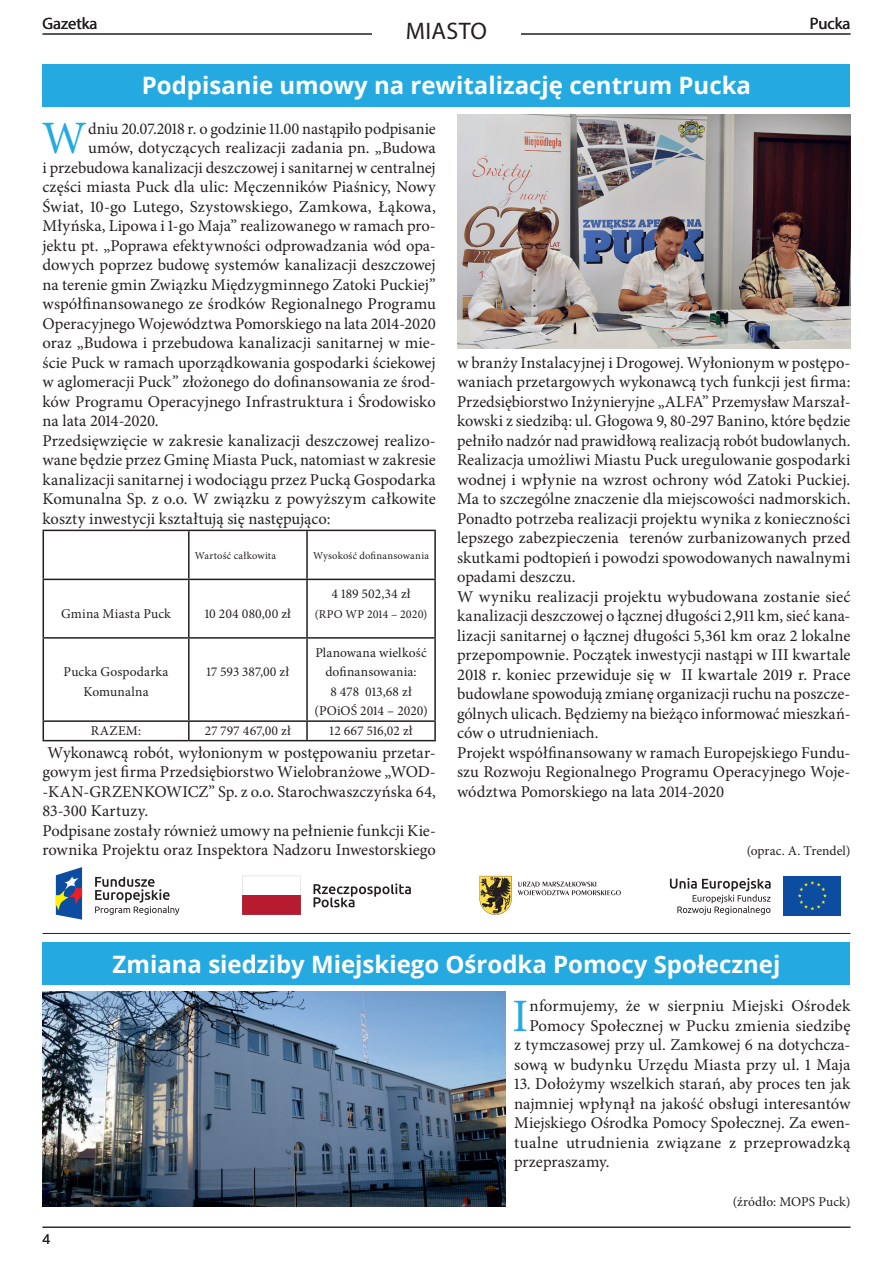
<style>
.page{position:relative;width:893px;height:1263px;background:#fff}
.page>*{position:absolute;margin:0;border:0;box-sizing:border-box;transform-origin:0 0}
.t1{font:46.5px "Minion Pro";color:#24aae1}
.t2{font:700 24px "Open Sans";color:#fff}
.t3{font:24px "Myriad Pro";letter-spacing:.01em;color:#231f20}
.t4{font:16.5px/19.5px "Minion Pro";letter-spacing:.005em;color:#231f20}
.t5{font:16.5px "Myriad Pro";color:#231f20}
.t6{font:13.5px/19.5px "Minion Pro";letter-spacing:.01em;color:#231f20;text-align:center}
.t7{font:13.5px "Open Sans";color:#231f20}
.t8{font:12px "Minion Pro";letter-spacing:.015em;color:#231f20}
.t9{font:10.5px "Minion Pro";letter-spacing:.02em;color:#231f20}
</style>
<div class="page">
<hr style="left:43px;top:530px;width:146px;height:1px;background:#231f20">
<hr style="left:43px;top:531px;width:1px;height:48px;background:#231f20">
<hr style="left:189px;top:530px;width:118px;height:1px;background:#231f20">
<hr style="left:188px;top:531px;width:2px;height:48px;background:#231f20">
<hr style="left:307px;top:530px;width:129px;height:1px;background:#231f20">
<hr style="left:306px;top:531px;width:2px;height:48px;background:#231f20">
<hr style="left:434px;top:531px;width:2px;height:48px;background:#231f20">
<hr style="left:43px;top:579px;width:146px;height:1px;background:#231f20">
<hr style="left:43px;top:580px;width:1px;height:57px;background:#231f20">
<hr style="left:189px;top:579px;width:118px;height:1px;background:#231f20">
<hr style="left:188px;top:580px;width:2px;height:57px;background:#231f20">
<hr style="left:307px;top:579px;width:129px;height:1px;background:#231f20">
<hr style="left:306px;top:580px;width:2px;height:57px;background:#231f20">
<hr style="left:434px;top:580px;width:2px;height:57px;background:#231f20">
<hr style="left:43px;top:637px;width:146px;height:2px;background:#231f20">
<hr style="left:43px;top:639px;width:1px;height:81px;background:#231f20">
<hr style="left:189px;top:637px;width:118px;height:2px;background:#231f20">
<hr style="left:188px;top:639px;width:2px;height:81px;background:#231f20">
<hr style="left:307px;top:637px;width:129px;height:2px;background:#231f20">
<hr style="left:306px;top:639px;width:2px;height:81px;background:#231f20">
<hr style="left:434px;top:639px;width:2px;height:81px;background:#231f20">
<hr style="left:43px;top:720px;width:146px;height:2px;background:#231f20">
<svg style="left:43px;top:722px;width:1px;height:18px"></svg>
<hr style="left:189px;top:720px;width:118px;height:2px;background:#231f20">
<svg style="left:188px;top:722px;width:2px;height:18px"></svg>
<hr style="left:307px;top:720px;width:129px;height:2px;background:#231f20">
<svg style="left:306px;top:722px;width:2px;height:18px"></svg>
<svg style="left:434px;top:722px;width:2px;height:18px"></svg>
<hr style="left:43px;top:740px;width:146px;height:1px;background:#231f20">
<hr style="left:189px;top:740px;width:118px;height:1px;background:#231f20">
<hr style="left:307px;top:740px;width:129px;height:1px;background:#231f20">
<hr style="left:43px;top:933px;width:807px;height:1px;background:#231f20">
<img style="left:43px;top:991px;width:462px;height:215px">
<svg style="left:480px;top:876px;width:32px;height:39px"></svg>
<svg style="left:518px;top:882px;width:103px;height:13px"></svg>
<svg style="left:313px;top:883px;width:98px;height:24px"></svg>
<svg style="left:242px;top:876px;width:59px;height:39px"></svg>
<svg style="left:56px;top:867px;width:26px;height:53px"></svg>
<svg style="left:95px;top:877px;width:84px;height:38px"></svg>
<div style="left:783px;top:876px;width:58px;height:39px;background:#0d4da1"></div>
<svg style="left:798px;top:881px;width:29px;height:29px"></svg>
<svg style="left:670px;top:878px;width:101px;height:37px"></svg>
<img style="left:457px;top:114px;width:393px;height:234px">
<div style="left:43px;top:64px;width:807px;height:42px;background:#24aae1"></div>
<div style="left:43px;top:942px;width:807px;height:43px;background:#24aae1"></div>
<hr style="left:43px;top:1227px;width:807px;height:1px;background:#231f20">
<hr style="left:43px;top:34px;width:807px;height:1px;background:#231f20">
<div style="left:372px;top:21px;width:149px;height:22px;background:#fff"></div>
<p class="t5" style="left:43px;top:14px;width:57px">Gazetka</p>
<h2 class="t3" style="left:376px;top:16px;width:142px">WYDARZENIA</h2>
<p class="t5" style="left:810px;top:14px;width:42px">Pucka</p>
<h2 class="t3" style="left:406px;top:16px;width:83px">MIASTO</h2>
<h2 class="t2" style="left:142px;top:69px;width:611px">Podpisanie umowy na rewitalizację centrum Pucka</h2>
<h1 class="t1" style="left:42px;top:107px;width:47px">W</h1>
<p class="t4" style="left:88px;top:119px;width:349px">dniu 20.07.2018 r. o godzinie 11.00 nastąpiło podpisanie</p>
<p class="t4" style="left:88px;top:138px;width:349px">umów, dotyczących realizacji zadania pn. „Budowa</p>
<p class="t4" style="left:43px;top:158px;width:395px">i przebudowa kanalizacji deszczowej i sanitarnej w centralnej</p>
<p class="t4" style="left:43px;top:177px;width:395px">części miasta Puck dla ulic: Męczenników Piaśnicy, Nowy</p>
<p class="t4" style="left:43px;top:197px;width:395px">Świat, 10-go Lutego, Szystowskiego, Zamkowa, Łąkowa,</p>
<p class="t4" style="left:43px;top:216px;width:395px">Młyńska, Lipowa i 1-go Maja” realizowanego w ramach pro-</p>
<p class="t4" style="left:43px;top:236px;width:395px">jektu pt. „Poprawa efektywności odprowadzania wód opa-</p>
<p class="t4" style="left:43px;top:255px;width:395px">dowych poprzez budowę systemów kanalizacji deszczowej</p>
<p class="t4" style="left:43px;top:275px;width:395px">na terenie gmin Związku Międzygminnego Zatoki Puckiej”</p>
<p class="t4" style="left:43px;top:294px;width:395px">współfinansowanego ze środków Regionalnego Programu</p>
<p class="t4" style="left:43px;top:314px;width:395px">Operacyjnego Województwa Pomorskiego na lata 2014-2020</p>
<p class="t4" style="left:43px;top:333px;width:395px">oraz „Budowa i przebudowa kanalizacji sanitarnej w mie-</p>
<p class="t4" style="left:43px;top:353px;width:395px">ście Puck w ramach uporządkowania gospodarki ściekowej</p>
<p class="t4" style="left:43px;top:372px;width:395px">w aglomeracji Puck” złożonego do dofinansowania ze środ-</p>
<p class="t4" style="left:43px;top:392px;width:395px">ków Programu Operacyjnego Infrastruktura i Środowisko</p>
<p class="t4" style="left:43px;top:411px;width:118px">na lata 2014-2020.</p>
<p class="t4" style="left:43px;top:431px;width:395px">Przedsięwzięcie w zakresie kanalizacji deszczowej realizo-</p>
<p class="t4" style="left:43px;top:450px;width:395px">wane będzie przez Gminę Miasta Puck, natomiast w zakresie</p>
<p class="t4" style="left:43px;top:470px;width:395px">kanalizacji sanitarnej i wodociągu przez Pucką Gospodarka</p>
<p class="t4" style="left:43px;top:489px;width:395px">Komunalna Sp. z o.o. W związku z powyższym całkowite</p>
<p class="t4" style="left:43px;top:509px;width:290px">koszty inwestycji kształtują się następująco:</p>
<p class="t9" style="left:195px;top:549px;width:83px">Wartość całkowita</p>
<p class="t9" style="left:313px;top:549px;width:117px">Wysokość dofinansowania</p>
<p class="t6" style="left:61px;top:604px;width:111px">Gmina Miasta Puck</p>
<p class="t6" style="left:205px;top:604px;width:88px">10 204 080,00 zł</p>
<p class="t6" style="left:64px;top:662px;width:106px">Pucka Gospodarka<br>Komunalna</p>
<p class="t6" style="left:207px;top:662px;width:84px">17 593 387,00 zł</p>
<p class="t6" style="left:332px;top:584px;width:81px">4 189 502,34 zł</p>
<p class="t8" style="left:315px;top:606px;width:114px">(RPO WP 2014 – 2020)</p>
<p class="t6" style="left:314px;top:643px;width:115px">Planowana wielkość dofinansowania:<br>8 478 013,68 zł (POiOŚ 2014 – 2020)</p>
<p class="t6" style="left:91px;top:721px;width:52px">RAZEM:</p>
<p class="t6" style="left:205px;top:721px;width:87px">27 797 467,00 zł</p>
<p class="t6" style="left:329px;top:721px;width:85px">12 667 516,02 zł</p>
<p class="t4" style="left:43px;top:743px;width:395px;text-indent:5px">Wykonawcą robót, wyłonionym w postępowaniu przetar&shy;gowym jest firma Przedsiębiorstwo Wielobranżowe „WOD--KAN-GRZENKOWICZ” Sp. z o.o. Starochwaszczyńska 64, 83-300 Kartuzy.<br>Podpisane zostały również umowy na pełnienie funkcji Kie&shy;rownika Projektu oraz Inspektora Nadzoru Inwestorskiego</p>
<p class="t4" style="left:457px;top:353px;width:395px">w branży Instalacyjnej i Drogowej. Wyłonionym w postępo&shy;waniach przetargowych wykonawcą tych funkcji jest firma:<br>Przedsiębiorstwo Inżynieryjne „ALFA” Przemysław Marszał&shy;kowski z siedzibą: ul. Głogowa 9, 80-297 Banino, które będzie pełniło nadzór nad prawidłową realizacją robót budowlanych.<br>Realizacja umożliwi Miastu Puck uregulowanie gospodarki wodnej i wpłynie na wzrost ochrony wód Zatoki Puckiej.<br>Ma to szczególne znaczenie dla miejscowości nadmorskich.<br>Ponadto potrzeba realizacji projektu wynika z konieczności lepszego zabezpieczenia terenów zurbanizowanych przed skutkami podtopień i powodzi spowodowanych nawalnymi opadami deszczu.<br>W wyniku realizacji projektu wybudowana zostanie sieć kanalizacji deszczowej o łącznej długości 2,911 km, sieć kana&shy;lizacji sanitarnej o łącznej długości 5,361 km oraz 2 lokalne przepompownie. Początek inwestycji nastąpi w III kwartale 2018 r. koniec przewiduje się w II kwartale 2019 r. Prace budowlane spowodują zmianę organizacji ruchu na poszcze&shy;gólnych ulicach. Będziemy na bieżąco informować mieszkań&shy;ców o utrudnieniach.<br>Projekt współfinansowany w ramach Europejskiego Fundu&shy;szu Rozwoju Regionalnego Programu Operacyjnego Woje&shy;wództwa Pomorskiego na lata 2014-2020</p>
<p class="t6" style="left:747px;top:841px;width:105px">(oprac. A. Trendel)</p>
<h2 class="t2" style="left:113px;top:947px;width:669px">Zmiana siedziby Miejskiego Ośrodka Pomocy Społecznej</h2>
<p class="t7" style="left:43px;top:1229px;width:9px">4</p>
<p class="t4" style="left:514px;top:996px;width:338px;text-align:right">nformujemy, że w sierpniu Miejski Ośrodek Pomocy Społecznej w Pucku zmienia siedzibę<br>z tymczasowej przy ul. Zamkowej 6 na dotychcza&shy;sową w budynku Urzędu Miasta przy ul. 1 Maja</p>
<p class="t4" style="left:514px;top:1074px;width:338px;text-align:justify">13. Dołożymy wszelkich starań, aby proces ten jak najmniej wpłynął na jakość obsługi interesantów Miejskiego Ośrodka Pomocy Społecznej. Za ewen&shy;tualne utrudnienia związane z przeprowadzką przepraszamy.</p>
<p class="t6" style="left:733px;top:1192px;width:119px">(źródło: MOPS Puck)</p>
<h1 class="t1" style="left:512px;top:985px;width:17px">I</h1>
</div>
